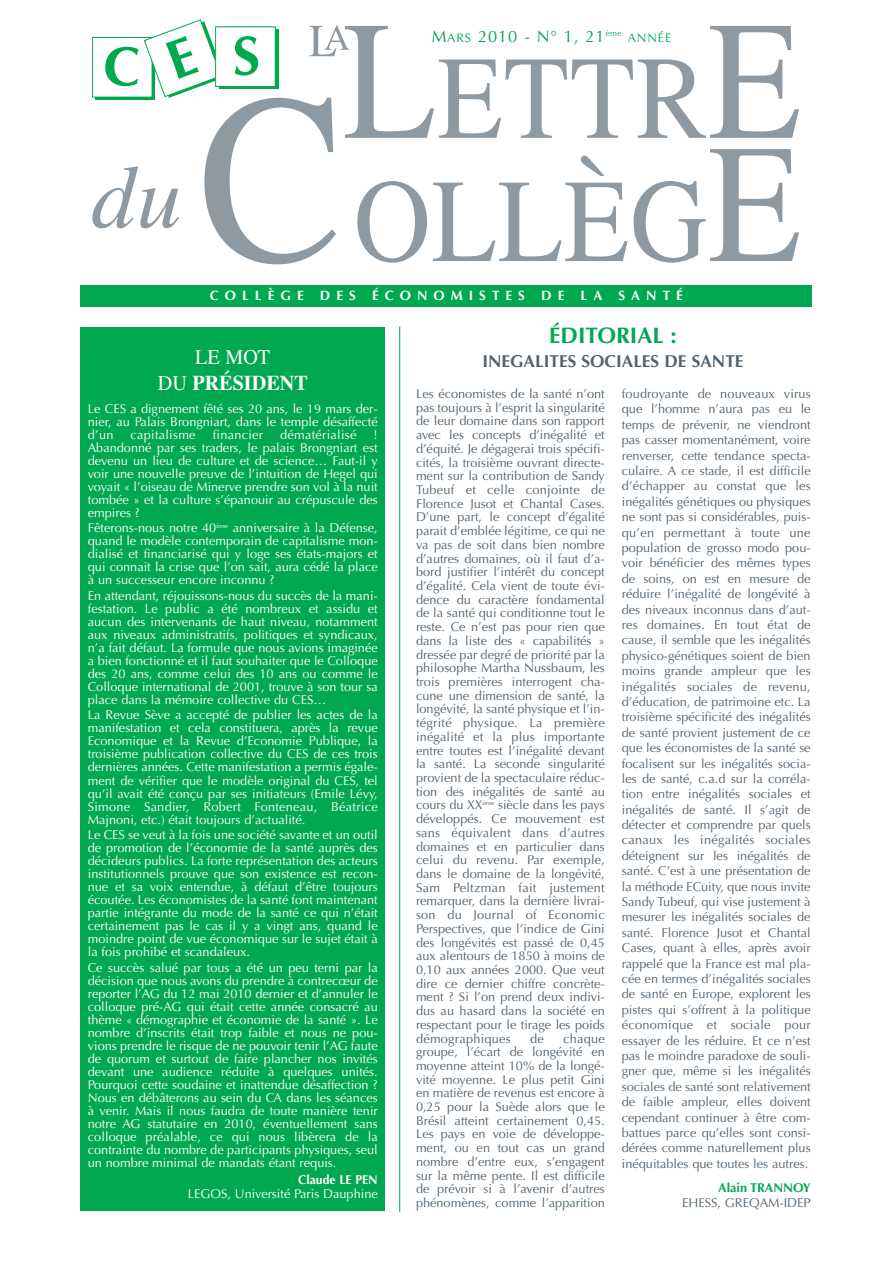
<style>
.page{position:relative;width:893px;height:1263px;background:#fff}
.page>*{position:absolute;margin:0;border:0;box-sizing:border-box;transform-origin:0 0}
.t1{font:700 22.5px "Optima";color:#00a851}
.t2{font:700 21px/25.2px "Times";color:#fff;text-align:center;scale:.96 1}
.t3{font:700 17.25px "Optima";color:#52626f}
.t4{font:16.5px "Optima";letter-spacing:.055em;color:#00a851}
.t5{font:700 13.5px "Optima";letter-spacing:.445em;color:#fff}
.t6{font:12.75px/13.6px "Optima";color:#52626f;text-align:justify}
.t7{font:12.75px/13px "Optima";color:#fff;text-align:justify}
.t8{font:12.75px "Optima";letter-spacing:.02em;color:#fff}
.t9{font:700 12.75px "Optima";color:#00a851}
.t10{font:700 12.75px "Optima";color:#fff;scale:.96 1}
.s1{font-size:12.3px}
.s2{font-weight:400}
</style>
<div class="page">
<svg style="left:92px;top:20px;width:707px;height:244px"></svg>
<div style="left:81px;top:285px;width:731px;height:21px;background:#00a851"></div>
<div style="left:81px;top:327px;width:304px;height:884px;background:#00a851"></div>
<hr style="left:399px;top:326px;width:1px;height:886px;background:#00a851">
<p class="t4" style="left:432px;top:29px;width:241px">M<span class="s1">ARS</span> 2010 - N° 1, 21<sup>ème</sup> <span class="s1">ANNÉE</span></p>
<p class="t5" style="left:210px;top:288px;width:475px">COLLÈGE DES ÉCONOMISTES DE LA SANTÉ</p>
<h2 class="t2" style="left:158px;top:344px;width:158px"><span class="s2">LE MOT<br>DU</span> PRÉSIDENT</h2>
<p class="t7" style="left:88px;top:403px;width:291px">Le CES a dignement fêté ses 20 ans, le 19 mars der&shy;nier, au Palais Brongniart, dans le temple désaffecté d’un</p>
<p class="t8" style="left:130px;top:429px;width:67px">capitalisme</p>
<p class="t8" style="left:213px;top:429px;width:52px">financier</p>
<p class="t8" style="left:280px;top:429px;width:78px">dématérialisé</p>
<p class="t7" style="left:88px;top:429px;width:291px;text-indent:286px">!<br>Abandonné par ses traders, le palais Brongniart est devenu un lieu de culture et de science… Faut-il y voir une nouvelle preuve de l’intuition de Hegel qui voyait « l’oiseau de Minerve prendre son vol à la nuit tombée » et la culture s’épanouir au crépuscule des empires ?</p>
<p class="t7" style="left:88px;top:523px;width:291px">Fêterons-nous notre 40<sup>ème</sup> anniversaire à la Défense, quand le modèle contemporain de capitalisme mon&shy;dialisé et financiarisé qui y loge ses états-majors et qui connait la crise que l’on sait, aura cédé la place à un successeur encore inconnu ?</p>
<p class="t7" style="left:88px;top:590px;width:291px">En attendant, réjouissons-nous du succès de la mani&shy;festation. Le public a été nombreux et assidu et aucun des intervenants de haut niveau, notamment aux niveaux administratifs, politiques et syndicaux, n’a fait défaut. La formule que nous avions imaginée a bien fonctionné et il faut souhaiter que le Colloque des 20 ans, comme celui des 10 ans ou comme le Colloque international de 2001, trouve à son tour sa place dans la mémoire collective du CES…</p>
<p class="t7" style="left:88px;top:710px;width:291px">La Revue Sève a accepté de publier les actes de la manifestation et cela constituera, après la revue Economique et la Revue d’Economie Publique, la troisième publication collective du CES de ces trois dernières années. Cette manifestation a permis égale&shy;ment de vérifier que le modèle original du CES, tel qu’il avait été conçu par ses initiateurs (Emile Lévy, Simone Sandier, Robert Fonteneau, Béatrice Majnoni, etc.) était toujours d’actualité.</p>
<p class="t7" style="left:88px;top:829px;width:291px">Le CES se veut à la fois une société savante et un outil de promotion de l’économie de la santé auprès des décideurs publics. La forte représentation des acteurs institutionnels prouve que son existence est recon&shy;nue et sa voix entendue, à défaut d’être toujours écoutée. Les économistes de la santé font maintenant partie intégrante du mode de la santé ce qui n’était certainement pas le cas il y a vingt ans, quand le moindre point de vue économique sur le sujet était à la fois prohibé et scandaleux.</p>
<p class="t7" style="left:88px;top:962px;width:291px">Ce succès salué par tous a été un peu terni par la décision que nous avons du prendre à contrecœur de reporter l’AG du 12 mai 2010 dernier et d’annuler le colloque pré-AG qui était cette année consacré au thème « démographie et économie de la santé ». Le nombre d’inscrits était trop faible et nous ne pou&shy;vions prendre le risque de ne pouvoir tenir l’AG faute de quorum et surtout de faire plancher nos invités devant une audience réduite à quelques unités.<br>Pourquoi cette soudaine et inattendue désaffection ?<br>Nous en débâterons au sein du CA dans les séances à venir. Mais il nous faudra de toute manière tenir notre AG statutaire en 2010, éventuellement sans colloque préalable, ce qui nous libèrera de la contrainte du nombre de participants physiques, seul un nombre minimal de mandats étant requis.</p>
<p class="t10" style="left:298px;top:1172px;width:84px">Claude LE PEN</p>
<p class="t7" style="left:188px;top:1188px;width:192px">LEGOS, Université Paris Dauphine</p>
<h1 class="t1" style="left:549px;top:322px;width:129px">ÉDITORIAL :</h1>
<h3 class="t3" style="left:482px;top:351px;width:263px">INEGALITES SOCIALES DE SANTE</h3>
<p class="t6" style="left:416px;top:388px;width:190px">Les économistes de la santé n’ont pas toujours à l’esprit la singularité de leur domaine dans son rapport avec les concepts d’inégalité et d’équité. Je dégagerai trois spécifi&shy;cités, la troisième ouvrant directe&shy;ment sur la contribution de Sandy Tubeuf et celle conjointe de Florence Jusot et Chantal Cases.<br>D’une part, le concept d’égalité parait d’emblée légitime, ce qui ne va pas de soit dans bien nombre d’autres domaines, où il faut d’a&shy;bord justifier l’intérêt du concept d’égalité. Cela vient de toute évi&shy;dence du caractère fondamental de la santé qui conditionne tout le reste. Ce n’est pas pour rien que dans la liste des « capabilités » dressée par degré de priorité par la philosophe Martha Nussbaum, les trois premières interrogent cha&shy;cune une dimension de santé, la longévité, la santé physique et l’in&shy;tégrité physique. La première inégalité et la plus importante entre toutes est l’inégalité devant la santé. La seconde singularité provient de la spectaculaire réduc&shy;tion des inégalités de santé au cours du XX<sup>ème</sup> siècle dans les pays développés. Ce mouvement est sans équivalent dans d’autres domaines et en particulier dans celui du revenu. Par exemple, dans le domaine de la longévité, Sam Peltzman fait justement remarquer, dans la dernière livrai&shy;son du Journal of Economic Perspectives, que l’indice de Gini des longévités est passé de 0,45 aux alentours de 1850 à moins de 0,10 aux années 2000. Que veut dire ce dernier chiffre concrète&shy;ment ? Si l’on prend deux indivi&shy;dus au hasard dans la société en respectant pour le tirage les poids démographiques</p>
<p class="t6" style="left:416px;top:1032px;width:190px;text-indent:147px">chaque groupe, l’écart de longévité en moyenne atteint 10% de la longé&shy;vité moyenne. Le plus petit Gini en matière de revenus est encore à 0,25 pour la Suède alors que le Brésil atteint certainement 0,45.<br>Les pays en voie de développe&shy;ment, ou en tout cas un grand nombre d’entre eux, s’engagent sur la même pente. Il est difficile de prévoir si à l’avenir d’autres phénomènes, comme l’apparition</p>
<p class="t6" style="left:530px;top:1032px;width:15px">de</p>
<p class="t6" style="left:622px;top:387px;width:190px;line-height:15.5px">foudroyante de nouveaux virus que l’homme n’aura pas eu le temps de prévenir, ne viendront pas casser momentanément, voire renverser, cette tendance specta&shy;culaire. A ce stade, il est difficile d’échapper au constat que les inégalités génétiques ou physiques ne sont pas si considérables, puis&shy;qu’en permettant à toute une population de grosso modo pou&shy;voir bénéficier des mêmes types de soins, on est en mesure de réduire l’inégalité de longévité à des niveaux inconnus dans d’aut&shy;res domaines. En tout état de cause, il semble que les inégalités physico-génétiques soient de bien moins grande ampleur que les inégalités sociales de revenu, d’éducation, de patrimoine etc. La troisième spécificité des inégalités de santé provient justement de ce que les économistes de la santé se focalisent sur les inégalités socia&shy;les de santé, c.a.d sur la corréla&shy;tion entre inégalités sociales et inégalités de santé. Il s’agit de détecter et comprendre par quels canaux les inégalités sociales déteignent sur les inégalités de santé. C’est à une présentation de la méthode ECuity, que nous invite Sandy Tubeuf, qui vise justement à mesurer les inégalités sociales de santé. Florence Jusot et Chantal Cases, quant à elles, après avoir rappelé que la France est mal pla&shy;cée en termes d’inégalités sociales de santé en Europe, explorent les pistes qui s’offrent à la politique économique et sociale pour essayer de les réduire. Et ce n’est pas le moindre paradoxe de souli&shy;gner que, même si les inégalités sociales de santé sont relativement de faible ampleur, elles doivent cependant continuer à être com&shy;battues parce qu’elles sont consi&shy;dérées comme naturellement plus inéquitables que toutes les autres.</p>
<p class="t9" style="left:718px;top:1180px;width:94px">Alain TRANNOY</p>
<p class="t6" style="left:682px;top:1197px;width:130px">EHESS, GREQAM-IDEP</p>
</div>
